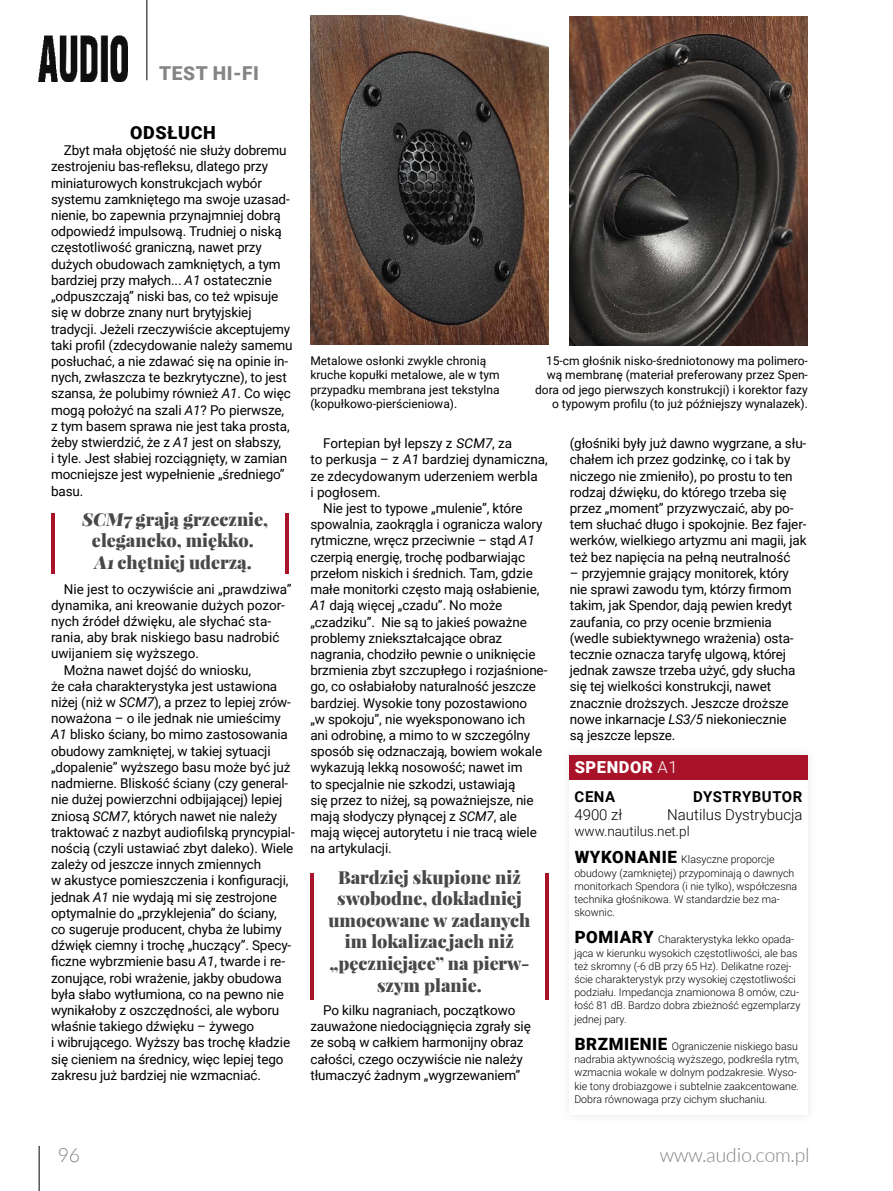
<style>
.page{position:relative;width:893px;height:1191px;background:#fff}
.page>*{position:absolute;margin:0;border:0;box-sizing:border-box;transform-origin:0 0}
.t1{font:300 19.5px "Lato";color:#858585}
.t2{font:900 19.2px "Roboto";letter-spacing:.035em;color:#858585}
.t3{font:900 18px/21.6px "Playfair Display";color:#484848;text-align:center}
.t4{font:900 18px "Roboto";letter-spacing:.035em;color:#000}
.t5{font:900 16.5px "Roboto";letter-spacing:.035em;color:#fff}
.t6{font:300 15px "Roboto";color:#000}
.t7{font:700 15px "Roboto";letter-spacing:.035em;color:#000}
.t8{font:13.5px/16.2px "Roboto";letter-spacing:-.01em;color:#000}
.t9{font:300 13.5px "Roboto";color:#000}
.t10{font:12px/14.4px "Roboto";color:#000}
.t11{font:300 10.65px/13.2px "Roboto";color:#000}
.s1{font-style:italic}
.s2{font-weight:300}
.s3{font-weight:900;font-size:16.95px}
</style>
<div class="page">
<hr style="left:39px;top:1145px;width:1px;height:46px;background:#000">
<hr style="left:147px;top:0;width:1px;height:80px;background:#000">
<img style="left:39px;top:35px;width:89px;height:46px">
<hr style="left:51px;top:513px;width:4px;height:61px;background:#a9132a">
<hr style="left:285px;top:513px;width:4px;height:61px;background:#a9132a">
<hr style="left:310px;top:873px;width:4px;height:126px;background:#a9132a">
<hr style="left:545px;top:873px;width:4px;height:126px;background:#a9132a">
<img style="left:570px;top:16px;width:238px;height:329px">
<img style="left:310px;top:16px;width:238px;height:329px">
<div style="left:570px;top:755px;width:238px;height:25px;background:#a9132a"></div>
<h2 class="t2" style="left:159px;top:60px;width:101px">TEST HI-FI</h2>
<h3 class="t4" style="left:130px;top:120px;width:87px">ODSŁUCH</h3>
<p class="t8" style="left:51px;top:142px;width:243px;text-indent:13px">Zbyt mała objętość nie służy dobremu zestrojeniu bas-refleksu, dlatego przy miniaturowych konstrukcjach wybór systemu zamkniętego ma swoje uzasad&shy;nienie, bo zapewnia przynajmniej dobrą odpowiedź impulsową. Trudniej o niską częstotliwość graniczną, nawet przy dużych obudowach zamkniętych, a tym bardziej przy małych... <span class="s1">A1</span> ostatecznie „odpuszczają” niski bas, co też wpisuje się w dobrze znany nurt brytyjskiej tradycji. Jeżeli rzeczywiście akceptujemy taki profil (zdecydowanie należy samemu posłuchać, a nie zdawać się na opinie in&shy;nych, zwłaszcza te bezkrytyczne), to jest szansa, że polubimy również <span class="s1">A1</span>. Co więc mogą położyć na szali <span class="s1">A1</span>? Po pierwsze, z tym basem sprawa nie jest taka prosta, żeby stwierdzić, że z <span class="s1">A1</span> jest on słabszy,<br>i tyle. Jest słabiej rozciągnięty, w zamian mocniejsze jest wypełnienie „średniego” basu.</p>
<h3 class="t3" style="left:82px;top:508px;width:188px">SCM7 grają grzecznie, elegancko, miękko.<br>A1 chętniej uderzą.</h3>
<p class="t8" style="left:64px;top:580px;width:229px">Nie jest to oczywiście ani „prawdziwa”</p>
<p class="t8" style="left:51px;top:596px;width:235px">dynamika, ani kreowanie dużych pozor-</p>
<p class="t8" style="left:51px;top:612px;width:222px">nych źródeł dźwięku, ale słychać sta-</p>
<p class="t8" style="left:51px;top:629px;width:230px">rania, aby brak niskiego basu nadrobić</p>
<p class="t8" style="left:51px;top:645px;width:149px">uwijaniem się wyższego.</p>
<p class="t8" style="left:64px;top:661px;width:189px">Można nawet dojść do wniosku,</p>
<p class="t8" style="left:51px;top:677px;width:228px">że cała charakterystyka jest ustawiona</p>
<p class="t8" style="left:51px;top:693px;width:241px">niżej (niż w <span class="s1">SCM7</span>), a przez to lepiej zrów-</p>
<p class="t8" style="left:51px;top:710px;width:231px">noważona – o ile jednak nie umieścimy</p>
<p class="t8" style="left:51px;top:726px;width:238px"><span class="s1">A1</span> blisko ściany, bo mimo zastosowania</p>
<p class="t8" style="left:51px;top:742px;width:221px">obudowy zamkniętej, w takiej sytuacji</p>
<p class="t8" style="left:51px;top:758px;width:241px">„dopalenie” wyższego basu może być już</p>
<p class="t8" style="left:51px;top:774px;width:239px">nadmierne. Bliskość ściany (czy general-</p>
<p class="t8" style="left:51px;top:791px;width:233px">nie dużej powierzchni odbijającej) lepiej</p>
<p class="t8" style="left:51px;top:807px;width:228px">zniosą <span class="s1">SCM7</span>, których nawet nie należy</p>
<p class="t8" style="left:51px;top:823px;width:245px">traktować z nazbyt audiofilską pryncypial-</p>
<p class="t8" style="left:51px;top:839px;width:244px">nością (czyli ustawiać zbyt daleko). Wiele</p>
<p class="t8" style="left:51px;top:855px;width:212px">zależy od jeszcze innych zmiennych</p>
<p class="t8" style="left:51px;top:872px;width:239px">w akustyce pomieszczenia i konfiguracji,</p>
<p class="t8" style="left:51px;top:888px;width:227px">jednak <span class="s1">A1</span> nie wydają mi się zestrojone</p>
<p class="t8" style="left:51px;top:904px;width:227px">optymalnie do „przyklejenia” do ściany,</p>
<p class="t8" style="left:51px;top:920px;width:232px">co sugeruje producent, chyba że lubimy</p>
<p class="t8" style="left:51px;top:936px;width:242px">dźwięk ciemny i trochę „huczący”. Specy-</p>
<p class="t8" style="left:51px;top:953px;width:236px">ficzne wybrzmienie basu <span class="s1">A1</span>, twarde i re-</p>
<p class="t8" style="left:51px;top:969px;width:232px">zonujące, robi wrażenie, jakby obudowa</p>
<p class="t8" style="left:51px;top:985px;width:234px">była słabo wytłumiona, co na pewno nie</p>
<p class="t8" style="left:51px;top:1001px;width:230px">wynikałoby z oszczędności, ale wyboru</p>
<p class="t8" style="left:51px;top:1017px;width:205px">właśnie takiego dźwięku – żywego</p>
<p class="t8" style="left:51px;top:1034px;width:241px">i wibrującego. Wyższy bas trochę kładzie</p>
<p class="t8" style="left:51px;top:1050px;width:234px">się cieniem na średnicy, więc lepiej tego</p>
<p class="t8" style="left:51px;top:1066px;width:212px">zakresu już bardziej nie wzmacniać.</p>
<p class="t10" style="left:310px;top:353px;width:191px">Metalowe osłonki zwykle chronią kruche kopułki metalowe, ale w tym przypadku membrana jest tekstylna (kopułkowo-pierścieniowa).</p>
<p class="t10" style="left:535px;top:353px;width:274px;text-align:right">15-cm głośnik nisko-średniotonowy ma polimero&shy;wą membranę (materiał preferowany przez Spen&shy;dora od jego pierwszych konstrukcji) i korektor fazy o typowym profilu (to już późniejszy wynalazek).</p>
<p class="t8" style="left:570px;top:435px;width:238px">(głośniki były już dawno wygrzane, a słu&shy;chałem ich przez godzinkę, co i tak by niczego nie zmieniło), po prostu to ten rodzaj dźwięku, do którego trzeba się przez „moment” przyzwyczaić, aby po&shy;tem słuchać długo i spokojnie. Bez fajer&shy;werków, wielkiego artyzmu ani magii, jak też bez napięcia na pełną neutralność</p>
<p class="t8" style="left:570px;top:564px;width:227px">– przyjemnie grający monitorek, który nie sprawi zawodu tym, którzy firmom takim, jak Spendor, dają pewien kredyt zaufania, co przy ocenie brzmienia (wedle subiektywnego wrażenia) osta&shy;tecznie oznacza taryfę ulgową, której jednak zawsze trzeba użyć, gdy słucha się tej wielkości konstrukcji, nawet znacznie droższych. Jeszcze droższe nowe inkarnacje <span class="s1">LS3/5</span> niekoniecznie są jeszcze lepsze.</p>
<p class="t5" style="left:575px;top:756px;width:104px">SPENDOR <span class="s2">A1</span></p>
<p class="t7" style="left:575px;top:786px;width:42px">CENA</p>
<p class="t7" style="left:693px;top:786px;width:111px">DYSTRYBUTOR</p>
<p class="t6" style="left:574px;top:804px;width:50px">4900 zł</p>
<p class="t6" style="left:667px;top:804px;width:137px">Nautilus Dystrybucja</p>
<p class="t9" style="left:574px;top:822px;width:117px">www.nautilus.net.pl</p>
<p class="t11" style="left:574px;top:852px;width:224px"><span class="s3">WYKONANIE</span> Klasyczne proporcje obudowy (zamkniętej) przypominają o dawnych monitorkach Spendora (i nie tylko), współczesna technika głośnikowa. W standardzie bez ma&shy;skownic.</p>
<p class="t11" style="left:574px;top:932px;width:228px"><span class="s3">POMIARY</span> Charakterystyka lekko opada&shy;jąca w kierunku wysokich częstotliwości, ale bas też skromny (-6 dB przy 65 Hz). Delikatne rozej&shy;ście charakterystyk przy wysokiej częstotliwości podziału. Impedancja znamionowa 8 omów, czu&shy;łość 81 dB. Bardzo dobra zbieżność egzemplarzy jednej pary.</p>
<p class="t11" style="left:574px;top:1039px;width:226px"><span class="s3">BRZMIENIE</span> Ograniczenie niskiego basu nadrabia aktywnością wyższego, podkreśla rytm, wzmacnia wokale w dolnym podzakresie. Wyso&shy;kie tony drobiazgowe i subtelnie zaakcentowane.<br>Dobra równowaga przy cichym słuchaniu.</p>
<p class="t8" style="left:323px;top:435px;width:190px">Fortepian był lepszy z SCM7, za</p>
<p class="t8" style="left:310px;top:451px;width:239px">to perkusja – z A1 bardziej dynamiczna,</p>
<p class="t8" style="left:310px;top:467px;width:229px">ze zdecydowanym uderzeniem werbla</p>
<p class="t8" style="left:310px;top:483px;width:72px">i pogłosem.</p>
<p class="t8" style="left:323px;top:499px;width:201px">Nie jest to typowe „mulenie”, które</p>
<p class="t8" style="left:310px;top:516px;width:233px">spowalnia, zaokrągla i ogranicza walory</p>
<p class="t8" style="left:310px;top:532px;width:226px">rytmiczne, wręcz przeciwnie – stąd <span class="s1">A1</span></p>
<p class="t8" style="left:310px;top:548px;width:216px">czerpią energię, trochę podbarwiając</p>
<p class="t8" style="left:310px;top:564px;width:224px">przełom niskich i średnich. Tam, gdzie</p>
<p class="t8" style="left:310px;top:580px;width:230px">małe monitorki często mają osłabienie,</p>
<p class="t8" style="left:310px;top:597px;width:193px"><span class="s1">A1</span> dają więcej „czadu”. No może</p>
<p class="t8" style="left:310px;top:613px;width:218px">„czadziku”. Nie są to jakieś poważne</p>
<p class="t8" style="left:310px;top:629px;width:193px">problemy zniekształcające obraz</p>
<p class="t8" style="left:310px;top:645px;width:227px">nagrania, chodziło pewnie o uniknięcie</p>
<p class="t8" style="left:310px;top:661px;width:238px">brzmienia zbyt szczupłego i rozjaśnione-</p>
<p class="t8" style="left:310px;top:678px;width:227px">go, co osłabiałoby naturalność jeszcze</p>
<p class="t8" style="left:310px;top:694px;width:218px">bardziej. Wysokie tony pozostawiono</p>
<p class="t8" style="left:310px;top:710px;width:216px">„w spokoju”, nie wyeksponowano ich</p>
<p class="t8" style="left:310px;top:726px;width:221px">ani odrobinę, a mimo to w szczególny</p>
<p class="t8" style="left:310px;top:742px;width:233px">sposób się odznaczają, bowiem wokale</p>
<p class="t8" style="left:310px;top:759px;width:214px">wykazują lekką nosowość; nawet im</p>
<p class="t8" style="left:310px;top:775px;width:206px">to specjalnie nie szkodzi, ustawiają</p>
<p class="t8" style="left:310px;top:791px;width:225px">się przez to niżej, są poważniejsze, nie</p>
<p class="t8" style="left:310px;top:807px;width:208px">mają słodyczy płynącej z <span class="s1">SCM7</span>, ale</p>
<p class="t8" style="left:310px;top:823px;width:228px">mają więcej autorytetu i nie tracą wiele</p>
<p class="t8" style="left:310px;top:840px;width:83px">na artykulacji.</p>
<h3 class="t3" style="left:328px;top:865px;width:204px">Bardziej skupione niż swobodne, dokładniej umocowane w zadanych im lokalizacjach niż „pęczniejące” na pierw&shy;szym planie.</h3>
<p class="t8" style="left:310px;top:1001px;width:222px;text-indent:13px">Po kilku nagraniach, początkowo zauważone niedociągnięcia zgrały się ze sobą w całkiem harmonijny obraz całości, czego oczywiście nie należy tłumaczyć żadnym „wygrzewaniem”</p>
<h1 class="t1" style="left:57px;top:1144px;width:24px">96</h1>
<h1 class="t1" style="left:660px;top:1144px;width:151px">www.audio.com.pl</h1>
</div>
